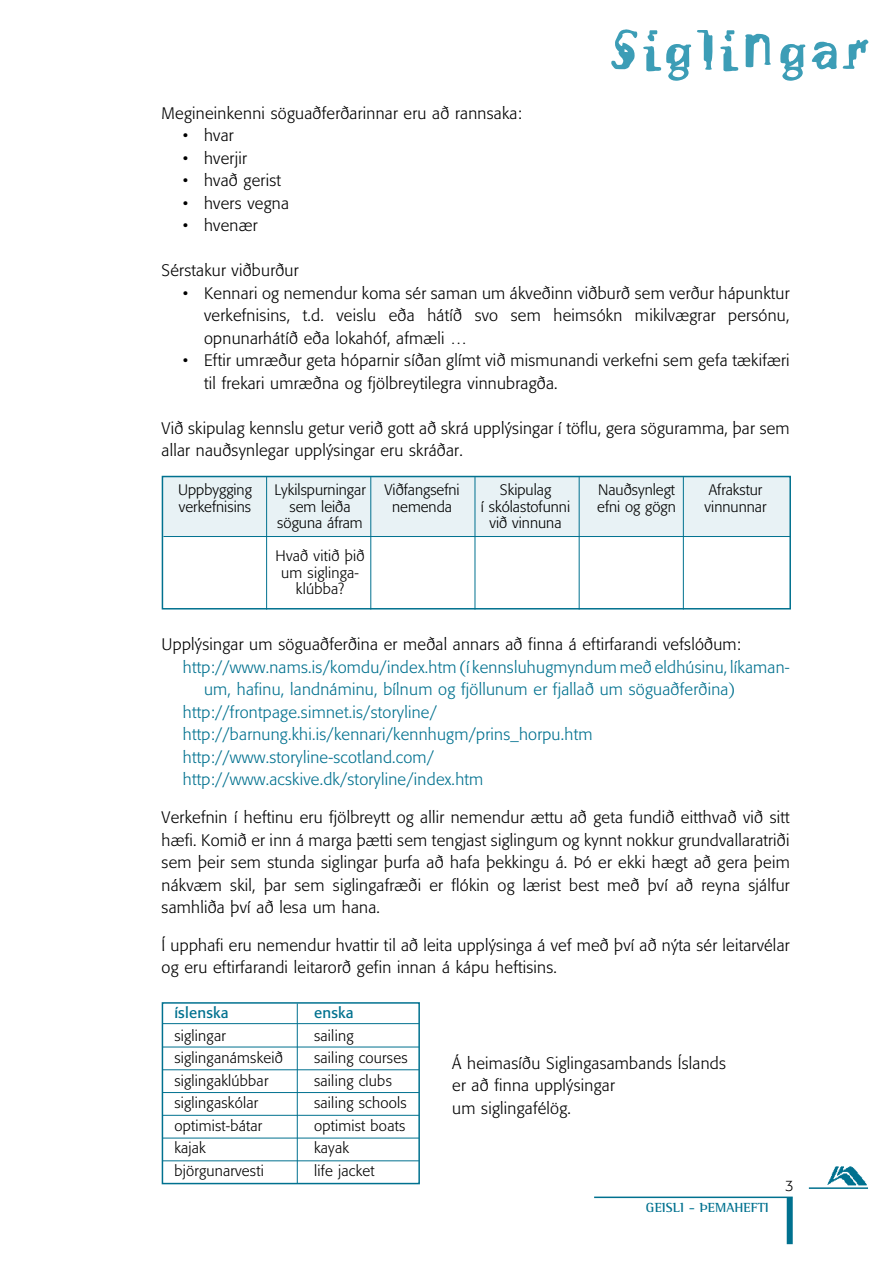
<style>
.page{position:relative;width:893px;height:1263px;background:#fff}
.page>*{position:absolute;margin:0;border:0;box-sizing:border-box;transform-origin:0 0}
.t1{font:63px "F2 F Madame Butterfly";color:#3c9db6}
.t2{font:300 16.5px/22.5px "Formata";letter-spacing:.015em;color:#000}
.t3{font:300 16.5px "Formata";letter-spacing:.015em;color:#00718f}
.t4{font:300 15px/16.5px "Formata";letter-spacing:.015em;color:#000;text-align:center}
.t5{font:15px "Formata";letter-spacing:.015em;color:#00718f}
.t6{font:700 13.5px "Rotis Semi Serif";color:#00718f}
</style>
<div class="page">
<hr style="left:809px;top:1187px;width:59px;height:2px;background:#00718f">
<div style="left:787px;top:1198px;width:6px;height:46px;background:#00718f"></div>
<hr style="left:594px;top:1196px;width:199px;height:2px;background:#00718f">
<img style="left:827px;top:1166px;width:40px;height:20px">
<div style="left:162px;top:476px;width:628px;height:61px;background:#e8f2f5"></div>
<div style="left:162px;top:476px;width:629px;height:133px;border:2px solid #00718f"></div>
<hr style="left:266px;top:477px;width:1px;height:132px;background:#00718f">
<hr style="left:370px;top:477px;width:1px;height:132px;background:#00718f">
<hr style="left:475px;top:477px;width:1px;height:132px;background:#00718f">
<hr style="left:579px;top:477px;width:1px;height:132px;background:#00718f">
<hr style="left:683px;top:477px;width:1px;height:132px;background:#00718f">
<hr style="left:163px;top:536px;width:627px;height:1px;background:#00718f">
<div style="left:162px;top:1002px;width:258px;height:182px;border:2px solid #00718f"></div>
<hr style="left:297px;top:1003px;width:1px;height:181px;background:#00718f">
<hr style="left:163px;top:1023px;width:256px;height:1px;background:#00718f">
<hr style="left:163px;top:1047px;width:256px;height:1px;background:#00718f">
<hr style="left:163px;top:1069px;width:256px;height:1px;background:#00718f">
<hr style="left:163px;top:1092px;width:256px;height:1px;background:#00718f">
<hr style="left:163px;top:1115px;width:256px;height:1px;background:#00718f">
<hr style="left:163px;top:1138px;width:256px;height:1px;background:#00718f">
<hr style="left:163px;top:1160px;width:256px;height:1px;background:#00718f">
<h1 class="t1" style="left:610px;top:13px;width:262px">Siglingar</h1>
<p class="t2" style="left:162px;top:102px;width:362px">Megineinkenni söguaðferðarinnar eru að rannsaka:</p>
<p class="t2" style="left:183px;top:124px;width:52px">• hvar</p>
<p class="t2" style="left:183px;top:147px;width:66px">• hverjir</p>
<p class="t2" style="left:183px;top:169px;width:100px">• hvað gerist</p>
<p class="t2" style="left:183px;top:192px;width:108px">• hvers vegna</p>
<p class="t2" style="left:183px;top:214px;width:76px">• hvenær</p>
<p class="t2" style="left:162px;top:259px;width:139px">Sérstakur viðburður</p>
<p class="t2" style="left:204px;top:282px;width:587px;text-align:justify;text-indent:-21px">• Kennari og nemendur koma sér saman um ákveðinn viðburð sem verður hápunktur verkefnisins, t.d. veislu eða hátíð svo sem heimsókn mikilvægrar persónu, opnunarhátíð eða lokahóf, afmæli …</p>
<p class="t2" style="left:204px;top:349px;width:587px;text-indent:-21px">• Eftir umræður geta hóparnir síðan glímt við mismunandi verkefni sem gefa tækifæri til frekari umræðna og fjölbreytilegra vinnubragða.</p>
<p class="t2" style="left:162px;top:417px;width:630px">Við skipulag kennslu getur verið gott að skrá upplýsingar í töflu, gera söguramma, þar sem allar nauðsynlegar upplýsingar eru skráðar.</p>
<p class="t4" style="left:178px;top:482px;width:75px">Uppbygging</p>
<p class="t4" style="left:274px;top:482px;width:187px">Lykilspurningar Viðfangsefni</p>
<p class="t4" style="left:500px;top:482px;width:53px">Skipulag</p>
<p class="t4" style="left:598px;top:482px;width:78px">Nauðsynlegt</p>
<p class="t4" style="left:709px;top:482px;width:55px">Afrakstur</p>
<p class="t4" style="left:179px;top:498px;width:74px">verkefnisins</p>
<p class="t4" style="left:290px;top:498px;width:63px">sem leiða</p>
<p class="t4" style="left:392px;top:498px;width:62px">nemenda</p>
<p class="t4" style="left:481px;top:498px;width:91px">í skólastofunni</p>
<p class="t4" style="left:597px;top:498px;width:80px">efni og gögn</p>
<p class="t4" style="left:705px;top:498px;width:63px">vinnunnar</p>
<p class="t4" style="left:277px;top:515px;width:87px">söguna áfram</p>
<p class="t4" style="left:490px;top:515px;width:74px">við vinnuna</p>
<p class="t4" style="left:275px;top:548px;width:91px">Hvað vitið þið um siglinga&shy;klúbba?</p>
<p class="t2" style="left:162px;top:633px;width:581px">Upplýsingar um söguaðferðina er meðal annars að finna á eftirfarandi vefslóðum:</p>
<p class="t3" style="left:183px;top:657px;width:608px">http://www.nams.is/komdu/index.htm (í kennsluhugmyndum með eldhúsinu, líkaman-</p>
<p class="t3" style="left:204px;top:680px;width:533px">um, hafinu, landnáminu, bílnum og fjöllunum er fjallað um söguaðferðina)</p>
<p class="t3" style="left:183px;top:702px;width:256px">http://frontpage.simnet.is/storyline/</p>
<p class="t3" style="left:183px;top:725px;width:411px">http://barnung.khi.is/kennari/kennhugm/prins_horpu.htm</p>
<p class="t3" style="left:183px;top:747px;width:253px">http://www.storyline-scotland.com/</p>
<p class="t3" style="left:183px;top:770px;width:302px">http://www.acskive.dk/storyline/index.htm</p>
<p class="t2" style="left:162px;top:806px;width:630px;text-align:justify">Verkefnin í heftinu eru fjölbreytt og allir nemendur ættu að geta fundið eitthvað við sitt hæfi. Komið er inn á marga þætti sem tengjast siglingum og kynnt nokkur grundvallaratriði sem þeir sem stunda siglingar þurfa að hafa þekkingu á. Þó er ekki hægt að gera þeim nákvæm skil, þar sem siglingafræði er flókin og lærist best með því að reyna sjálfur samhliða því að lesa um hana.</p>
<p class="t2" style="left:162px;top:933px;width:629px">Í upphafi eru nemendur hvattir til að leita upplýsinga á vef með því að nýta sér leitarvélar og eru eftirfarandi leitarorð gefin innan á kápu heftisins.</p>
<p class="t5" style="left:174px;top:1003px;width:56px">íslenska</p>
<p class="t5" style="left:314px;top:1003px;width:41px">enska</p>
<p class="t4" style="left:174px;top:1027px;width:53px">siglingar</p>
<p class="t4" style="left:314px;top:1027px;width:41px">sailing</p>
<p class="t4" style="left:174px;top:1050px;width:110px">siglinganámskeið</p>
<p class="t4" style="left:314px;top:1050px;width:95px">sailing courses</p>
<p class="t4" style="left:174px;top:1072px;width:96px">siglingaklúbbar</p>
<p class="t4" style="left:314px;top:1072px;width:79px">sailing clubs</p>
<p class="t4" style="left:174px;top:1095px;width:85px">siglingaskólar</p>
<p class="t4" style="left:314px;top:1095px;width:94px">sailing schools</p>
<p class="t4" style="left:174px;top:1117px;width:89px">optimist-bátar</p>
<p class="t4" style="left:314px;top:1117px;width:93px">optimist boats</p>
<p class="t4" style="left:174px;top:1140px;width:33px">kajak</p>
<p class="t4" style="left:314px;top:1140px;width:36px">kayak</p>
<p class="t4" style="left:174px;top:1162px;width:91px">björgunarvesti</p>
<p class="t4" style="left:314px;top:1162px;width:62px">life jacket</p>
<p class="t2" style="left:452px;top:1052px;width:275px">Á heimasíðu Siglingasambands Íslands er að finna upplýsingar<br>um siglingafélög.</p>
<p class="t6" style="left:646px;top:1199px;width:124px">GEISLI - ÞEMAHEFTI</p>
</div>
